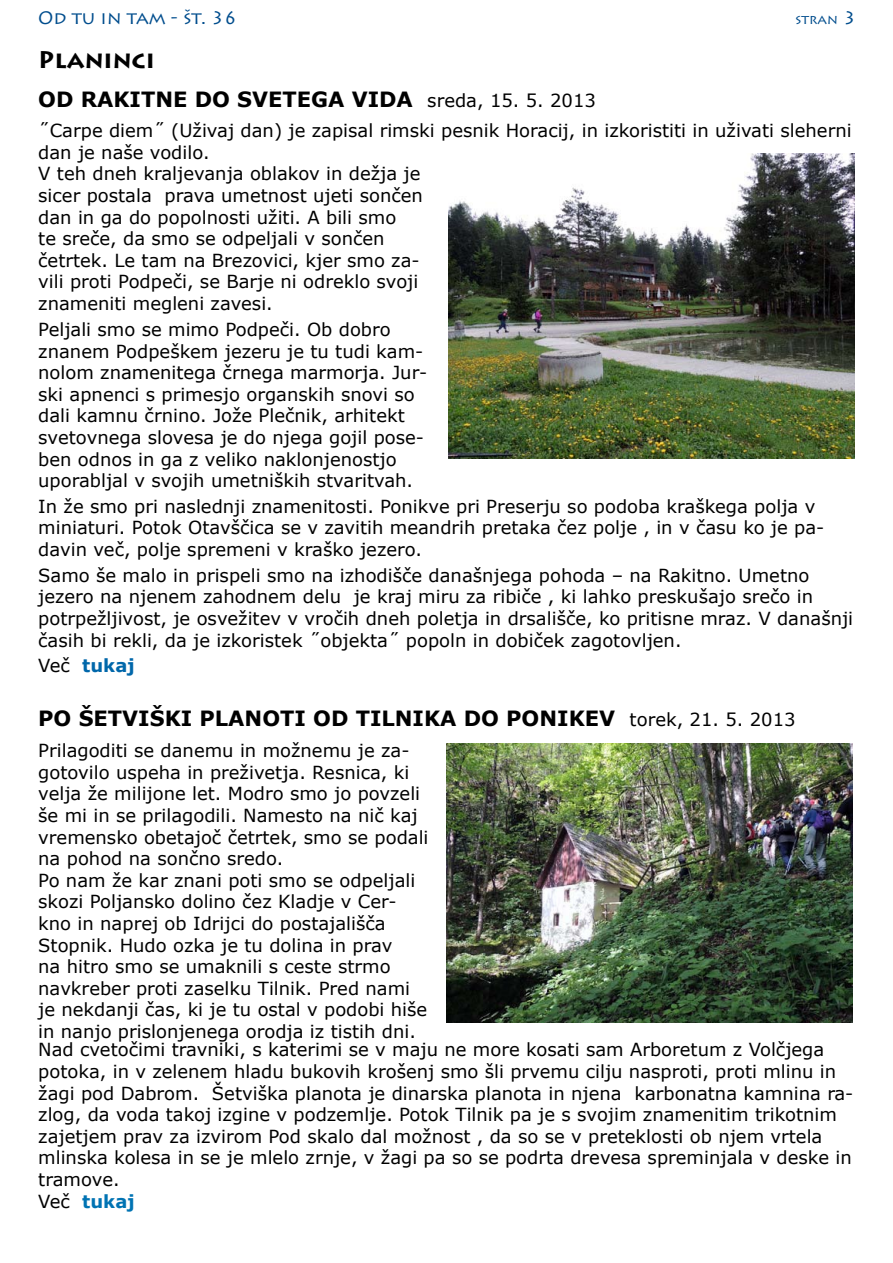
<style>
.page{position:relative;width:893px;height:1263px;background:#fff}
.page>*{position:absolute;margin:0;border:0;box-sizing:border-box;transform-origin:0 0}
.t1{font:700 24px "Lithos Pro";color:#000}
.t2{font:700 21px "Verdana";color:#000}
.t3{font:18px/21.6px "Verdana";color:#000}
.t4{font:18px "Lithos Pro";color:#004d8d}
.t5{font:700 18px "Verdana";color:#0067aa}
.t6{font:13.5px "Lithos Pro";color:#004d8d}
.s1{font-size:18px}
.s2{font-weight:400;font-size:18px}
.s3{font-weight:400;color:#000}
.s4{font-weight:700;color:#0073b3}
</style>
<div class="page">
<img style="left:449px;top:154px;width:406px;height:304px">
<img style="left:447px;top:744px;width:406px;height:279px">
<p class="t4" style="left:38px;top:8px;width:200px">OD TU IN TAM - ŠT. 36</p>
<p class="t6" style="left:795px;top:11px;width:62px">STRAN <span class="s1">3</span></p>
<h1 class="t1" style="left:38px;top:46px;width:118px">Planinci</h1>
<p class="t2" style="left:38px;top:86px;width:559px">OD RAKITNE DO SVETEGA VIDA <span class="s2">sreda, 15. 5. 2013</span></p>
<p class="t3" style="left:38px;top:119px;width:815px">˝Carpe diem˝ (Uživaj dan) je zapisal rimski pesnik Horacij, in izkoristiti in uživati sleherni dan je naše vodilo.<br>V teh dneh kraljevanja oblakov in dežja je<br>sicer postala prava umetnost ujeti sončen<br>dan in ga do popolnosti užiti. A bili smo<br>te sreče, da smo se odpeljali v sončen<br>četrtek. Le tam na Brezovici, kjer smo za-<br>vili proti Podpeči, se Barje ni odreklo svoji<br>znameniti megleni zavesi.</p>
<p class="t3" style="left:38px;top:318px;width:391px">Peljali smo se mimo Podpeči. Ob dobro znanem Podpeškem jezeru je tu tudi kam&shy;nolom znamenitega črnega marmorja. Jur&shy;ski apnenci s primesjo organskih snovi so dali kamnu črnino. Jože Plečnik, arhitekt svetovnega slovesa je do njega gojil pose&shy;ben odnos in ga z veliko naklonjenostjo</p>
<p class="t3" style="left:38px;top:467px;width:779px;line-height:25.8px">uporabljal v svojih umetniških stvaritvah.<br>In že smo pri naslednji znamenitosti. Ponikve pri Preserju so podoba kraškega polja v</p>
<p class="t3" style="left:38px;top:516px;width:788px">miniaturi. Potok Otavščica se v zavitih meandrih pretaka čez polje , in v času ko je pa&shy;davin več, polje spremeni v kraško jezero.</p>
<p class="t3" style="left:38px;top:564px;width:816px">Samo še malo in prispeli smo na izhodišče današnjega pohoda – na Rakitno. Umetno jezero na njenem zahodnem delu je kraj miru za ribiče , ki lahko preskušajo srečo in potrpežljivost, je osvežitev v vročih dneh poletja in drsališče, ko pritisne mraz. V današnji časih bi rekli, da je izkoristek ˝objekta˝ popoln in dobiček zagotovljen.</p>
<p class="t5" style="left:38px;top:654px;width:98px"><span class="s3">Več</span> tukaj</p>
<p class="t2" style="left:38px;top:705px;width:759px">PO ŠETVIŠKI PLANOTI OD TILNIKA DO PONIKEV <span class="s2">torek, 21. 5. 2013</span></p>
<p class="t3" style="left:38px;top:739px;width:392px">Prilagoditi se danemu in možnemu je za&shy;gotovilo uspeha in preživetja. Resnica, ki velja že milijone let. Modro smo jo povzeli še mi in se prilagodili. Namesto na nič kaj vremensko obetajoč četrtek, smo se podali na pohod na sončno sredo.<br>Po nam že kar znani poti smo se odpeljali skozi Poljansko dolino čez Kladje v Cer&shy;kno in naprej ob Idrijci do postajališča Stopnik. Hudo ozka je tu dolina in prav<br>na hitro smo se umaknili s ceste strmo navkreber proti zaselku Tilnik. Pred nami je nekdanji čas, ki je tu ostal v podobi hiše in nanjo prislonjenega orodja iz tistih dni.</p>
<p class="t3" style="left:38px;top:1038px;width:817px">Nad cvetočimi travniki, s katerimi se v maju ne more kosati sam Arboretum z Volčjega potoka, in v zelenem hladu bukovih krošenj smo šli prvemu cilju nasproti, proti mlinu in žagi pod Dabrom. Šetviška planota je dinarska planota in njena karbonatna kamnina ra&shy;zlog, da voda takoj izgine v podzemlje. Potok Tilnik pa je s svojim znamenitim trikotnim zajetjem prav za izvirom Pod skalo dal možnost , da so se v preteklosti ob njem vrtela mlinska kolesa in se je mlelo zrnje, v žagi pa so se podrta drevesa spreminjala v deske in tramove.<br>Več <span class="s4">tukaj</span></p>
</div>
